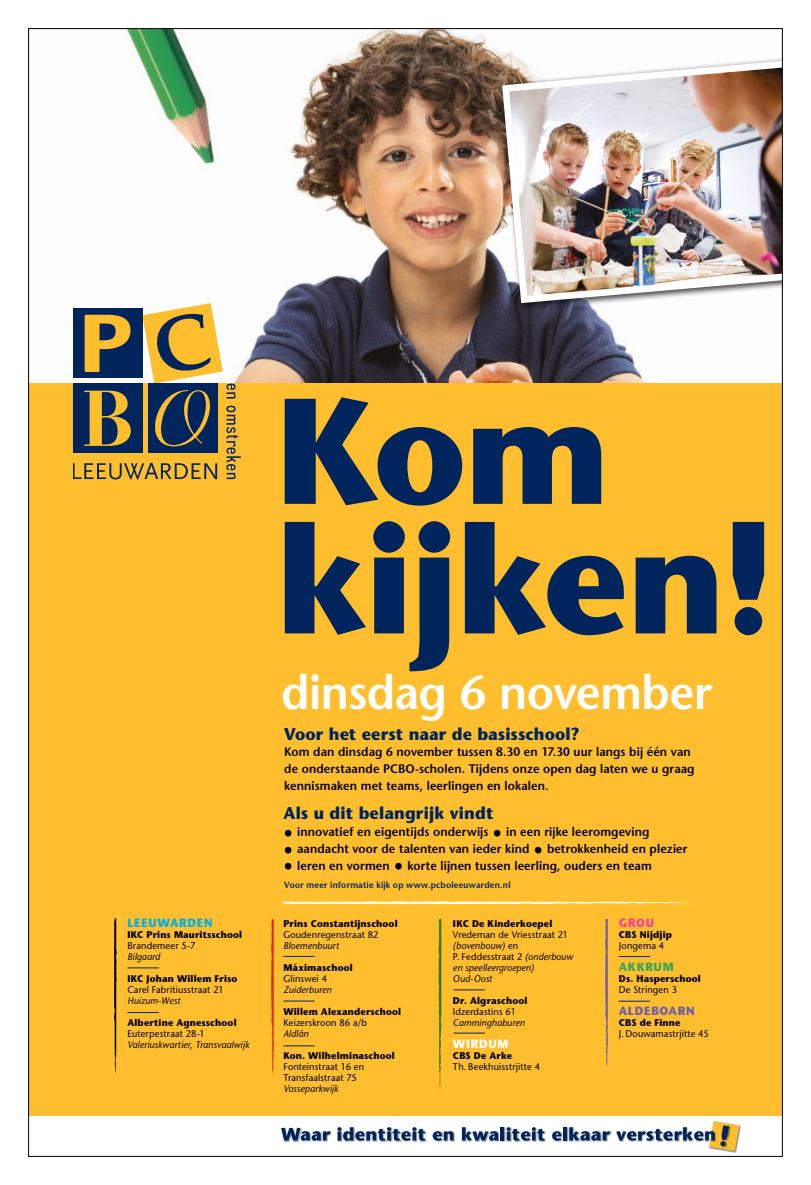
<style>
.page{position:relative;width:811px;height:1185px;background:#fff}
.page>*{position:absolute;margin:0;border:0;box-sizing:border-box;transform-origin:0 0}
.t1{font:700 151.6px "Stone Sans LT";letter-spacing:-.015em;color:#00255c}
.t2{font:700 150.1px "Stone Sans LT";color:#00255c}
.t3{font:600 48px "Stone Sans LT";letter-spacing:-.01em;color:#fff;scale:.95 1}
.t4{font:700 17px "Stone Sans LT";letter-spacing:.01em;color:#00255c;scale:.95 1}
.t5{font:600 12.4px "Stone Sans LT";letter-spacing:.01em;color:#000;scale:.95 1}
.t6{font:700 12px "Stone Sans LT";letter-spacing:.06em;color:#00afea;scale:.95 1}
.t7{font:700 12px "Stone Sans LT";letter-spacing:.06em;color:#6a5fa9;scale:.95 1}
.t8{font:700 12px "Stone Sans LT";letter-spacing:.07em;color:#fff;scale:.95 1}
.t9{font:700 12px "Stone Sans LT";letter-spacing:.06em;color:#38a555;scale:.95 1}
.t10{font:700 12px "Stone Sans LT";color:#f34497;scale:.95 1}
.t11{font:9.7px "Stone Sans LT";letter-spacing:.015em;color:#000;scale:.95 1}
.t12{font:700 9.7px/11px "Stone Sans LT";letter-spacing:.02em;color:#000;scale:.95 1}
.t13{font:italic 9.7px "Stone Sans LT";letter-spacing:.01em;color:#000;scale:.95 1}
.t14{font:600 9px "Stone Sans LT";letter-spacing:.025em;color:#00255c;scale:.95 1}
.s1{font-weight:400}
.s2{font-weight:700;font-size:19.5px}
.s3{font-style:normal}
.s4{font-style:italic}
</style>
<div class="page">
<img style="left:241px;top:30px;width:405px;height:353px">
<div style="left:28px;top:383px;width:754px;height:733px;background:#ffbe2e"></div>
<svg style="left:73px;top:303px;width:168px;height:176px"></svg>
<img style="left:283px;top:901px;width:410px;height:3px">
<img style="left:438px;top:919px;width:4px;height:170px">
<img style="left:605px;top:919px;width:3px;height:146px">
<img style="left:271px;top:919px;width:3px;height:156px">
<img style="left:114px;top:918px;width:3px;height:156px">
<img style="left:127px;top:30px;width:136px;height:179px">
<img style="left:498px;top:54px;width:282px;height:253px">
<hr style="left:127px;top:967px;width:32px;height:1px;background:#00255c">
<hr style="left:127px;top:1012px;width:32px;height:1px;background:#00255c">
<hr style="left:283px;top:956px;width:32px;height:1px;background:#00255c">
<hr style="left:283px;top:1001px;width:32px;height:1px;background:#00255c">
<hr style="left:283px;top:1045px;width:32px;height:1px;background:#00255c">
<hr style="left:453px;top:989px;width:32px;height:1px;background:#00255c">
<hr style="left:453px;top:1033px;width:32px;height:1px;background:#00255c">
<hr style="left:619px;top:956px;width:31px;height:1px;background:#00255c">
<hr style="left:619px;top:1001px;width:31px;height:1px;background:#00255c">
<div style="left:708px;top:1120px;width:33px;height:33px;background:#000;opacity:.5"></div>
<div style="left:280px;top:1127px;width:22px;height:15px;background:#000;opacity:.5"></div>
<div style="left:300px;top:1130px;width:12px;height:12px;background:#000;opacity:.5"></div>
<div style="left:311px;top:1130px;width:12px;height:12px;background:#000;opacity:.5"></div>
<div style="left:322px;top:1130px;width:10px;height:12px;background:#000;opacity:.5"></div>
<svg style="left:281px;top:1128px;width:49px;height:12px"></svg>
<div style="left:337px;top:1126px;width:6px;height:16px;background:#000;opacity:.5"></div>
<div style="left:342px;top:1126px;width:13px;height:16px;background:#000;opacity:.5"></div>
<div style="left:354px;top:1130px;width:12px;height:12px;background:#000;opacity:.5"></div>
<div style="left:366px;top:1130px;width:12px;height:12px;background:#000;opacity:.5"></div>
<div style="left:377px;top:1128px;width:10px;height:14px;background:#000;opacity:.5"></div>
<div style="left:386px;top:1126px;width:7px;height:16px;background:#000;opacity:.5"></div>
<div style="left:392px;top:1128px;width:10px;height:14px;background:#000;opacity:.5"></div>
<div style="left:401px;top:1130px;width:11px;height:12px;background:#000;opacity:.5"></div>
<div style="left:412px;top:1126px;width:6px;height:16px;background:#000;opacity:.5"></div>
<div style="left:417px;top:1128px;width:10px;height:14px;background:#000;opacity:.5"></div>
<svg style="left:337px;top:1127px;width:88px;height:13px"></svg>
<div style="left:432px;top:1130px;width:12px;height:12px;background:#000;opacity:.5"></div>
<div style="left:443px;top:1130px;width:12px;height:12px;background:#000;opacity:.5"></div>
<svg style="left:433px;top:1131px;width:20px;height:9px"></svg>
<div style="left:461px;top:1126px;width:12px;height:16px;background:#000;opacity:.5"></div>
<div style="left:472px;top:1130px;width:18px;height:12px;background:#000;opacity:.5"></div>
<div style="left:488px;top:1130px;width:12px;height:12px;background:#000;opacity:.5"></div>
<svg style="left:462px;top:1127px;width:36px;height:13px"></svg>
<div style="left:500px;top:1126px;width:6px;height:16px;background:#000;opacity:.5"></div>
<hr style="left:500px;top:1127px;width:4px;height:13px;background:#00255c">
<div style="left:506px;top:1126px;width:6px;height:16px;background:#000;opacity:.5"></div>
<div style="left:511px;top:1128px;width:10px;height:14px;background:#000;opacity:.5"></div>
<div style="left:520px;top:1130px;width:12px;height:12px;background:#000;opacity:.5"></div>
<div style="left:531px;top:1126px;width:6px;height:16px;background:#000;opacity:.5"></div>
<div style="left:536px;top:1128px;width:11px;height:14px;background:#000;opacity:.5"></div>
<svg style="left:506px;top:1127px;width:39px;height:13px"></svg>
<div style="left:551px;top:1130px;width:12px;height:12px;background:#000;opacity:.5"></div>
<svg style="left:552px;top:1131px;width:9px;height:9px"></svg>
<div style="left:562px;top:1126px;width:6px;height:16px;background:#00255c"></div>
<div style="left:568px;top:1126px;width:13px;height:16px;background:#000;opacity:.5"></div>
<div style="left:580px;top:1130px;width:11px;height:12px;background:#000;opacity:.5"></div>
<div style="left:590px;top:1130px;width:12px;height:12px;background:#000;opacity:.5"></div>
<div style="left:602px;top:1130px;width:10px;height:12px;background:#000;opacity:.5"></div>
<svg style="left:569px;top:1127px;width:41px;height:13px"></svg>
<svg style="left:616px;top:1121px;width:123px;height:30px"></svg>
<p class="t6" style="left:127px;top:916px;width:91px">LEEUWARDEN</p>
<p class="t12" style="left:127px;top:929px;width:122px">IKC Prins Mauritsschool<br><span class="s1">Brandemeer 5-7</span></p>
<p class="t13" style="left:127px;top:951px;width:36px">Bilgaard</p>
<p class="t12" style="left:127px;top:973px;width:117px">IKC Johan Willem Friso</p>
<p class="t11" style="left:127px;top:984px;width:103px">Carel Fabritiusstraat 21</p>
<p class="t13" style="left:127px;top:995px;width:57px">Huizum-West</p>
<p class="t12" style="left:127px;top:1017px;width:116px">Albertine Agnesschool</p>
<p class="t11" style="left:127px;top:1028px;width:83px">Euterpestraat 28-1</p>
<p class="t13" style="left:127px;top:1039px;width:130px">Valeriuskwartier, Transvaalwijk</p>
<p class="t2" style="left:276px;top:362px;width:336px">Kom</p>
<p class="t1" style="left:276px;top:490px;width:501px">kijken!</p>
<p class="t3" style="left:281px;top:663px;width:455px">dinsdag 6 november</p>
<p class="t4" style="left:284px;top:724px;width:313px">Voor het eerst naar de basisschool?</p>
<p class="t5" style="left:284px;top:745px;width:429px">Kom dan dinsdag 6 november tussen 8.30 en 17.30 uur langs bij één van</p>
<p class="t5" style="left:284px;top:761px;width:433px">de onderstaande PCBO-scholen. Tijdens onze open dag laten we u graag</p>
<p class="t5" style="left:284px;top:778px;width:280px">kennismaken met teams, leerlingen en lokalen.</p>
<p class="t4" style="left:283px;top:803px;width:222px">Als u dit belangrijk vindt</p>
<p class="t5" style="left:283px;top:824px;width:387px"><span class="s2">•</span> innovatief en eigentijds onderwijs <span class="s2">•</span> in een rijke leeromgeving</p>
<p class="t5" style="left:283px;top:841px;width:427px"><span class="s2">•</span> aandacht voor de talenten van ieder kind <span class="s2">•</span> betrokkenheid en plezier</p>
<p class="t5" style="left:283px;top:858px;width:389px"><span class="s2">•</span> leren en vormen <span class="s2">•</span> korte lijnen tussen leerling, ouders en team</p>
<p class="t14" style="left:284px;top:879px;width:240px">Voor meer informatie kijk op www.pcboleeuwarden.nl</p>
<p class="t12" style="left:283px;top:918px;width:122px">Prins Constantijnschool</p>
<p class="t11" style="left:283px;top:929px;width:101px">Goudenregenstraat 82</p>
<p class="t13" style="left:283px;top:940px;width:60px">Bloemenbuurt</p>
<p class="t12" style="left:283px;top:962px;width:74px">Máximaschool</p>
<p class="t11" style="left:283px;top:973px;width:47px">Glinswei 4</p>
<p class="t13" style="left:283px;top:984px;width:52px">Zuiderburen</p>
<p class="t12" style="left:283px;top:1006px;width:126px">Willem Alexanderschool</p>
<p class="t11" style="left:283px;top:1017px;width:89px">Keizerskroon 86 a/b</p>
<p class="t13" style="left:283px;top:1028px;width:28px">Aldlân</p>
<p class="t12" style="left:283px;top:1050px;width:119px">Kon. Wilhelminaschool</p>
<p class="t11" style="left:283px;top:1061px;width:86px">Fonteinstraat 16 en</p>
<p class="t11" style="left:283px;top:1072px;width:79px">Transfaalstraat 75</p>
<p class="t13" style="left:283px;top:1083px;width:59px">Vosseparkwijk</p>
<p class="t12" style="left:453px;top:918px;width:106px">IKC De Kinderkoepel</p>
<p class="t11" style="left:453px;top:929px;width:123px">Vredeman de Vriesstraat 21</p>
<p class="t13" style="left:453px;top:940px;width:70px">(bovenbouw) <span class="s3">en</span></p>
<p class="t11" style="left:453px;top:951px;width:128px">P. Feddesstraat 2 <span class="s4">(onderbouw</span></p>
<p class="t13" style="left:453px;top:962px;width:87px">en speelleergroepen)</p>
<p class="t13" style="left:453px;top:973px;width:43px">Oud-Oost</p>
<p class="t12" style="left:453px;top:995px;width:80px">Dr. Algraschool</p>
<p class="t11" style="left:453px;top:1006px;width:68px">Idzerdastins 61</p>
<p class="t13" style="left:453px;top:1017px;width:77px">Camminghaburen</p>
<p class="t8" style="left:453px;top:1036px;width:60px">WIRDUM</p>
<p class="t12" style="left:453px;top:1050px;width:64px">CBS De Arke</p>
<p class="t11" style="left:453px;top:1061px;width:93px">Th. Beekhuisstrjitte 4</p>
<p class="t10" style="left:619px;top:915px;width:38px">GROU</p>
<p class="t12" style="left:619px;top:929px;width:57px">CBS Nijdjip</p>
<p class="t11" style="left:619px;top:940px;width:49px">Jongema 4</p>
<p class="t9" style="left:619px;top:959px;width:59px">AKKRUM</p>
<p class="t12" style="left:619px;top:973px;width:88px">Ds. Hasperschool</p>
<p class="t11" style="left:619px;top:984px;width:63px">De Stringen 3</p>
<p class="t7" style="left:619px;top:1003px;width:81px">ALDEBOARN</p>
<p class="t12" style="left:619px;top:1017px;width:66px">CBS de Finne</p>
<p class="t11" style="left:619px;top:1028px;width:96px">J. Douwamastrjitte 45</p>
</div>
